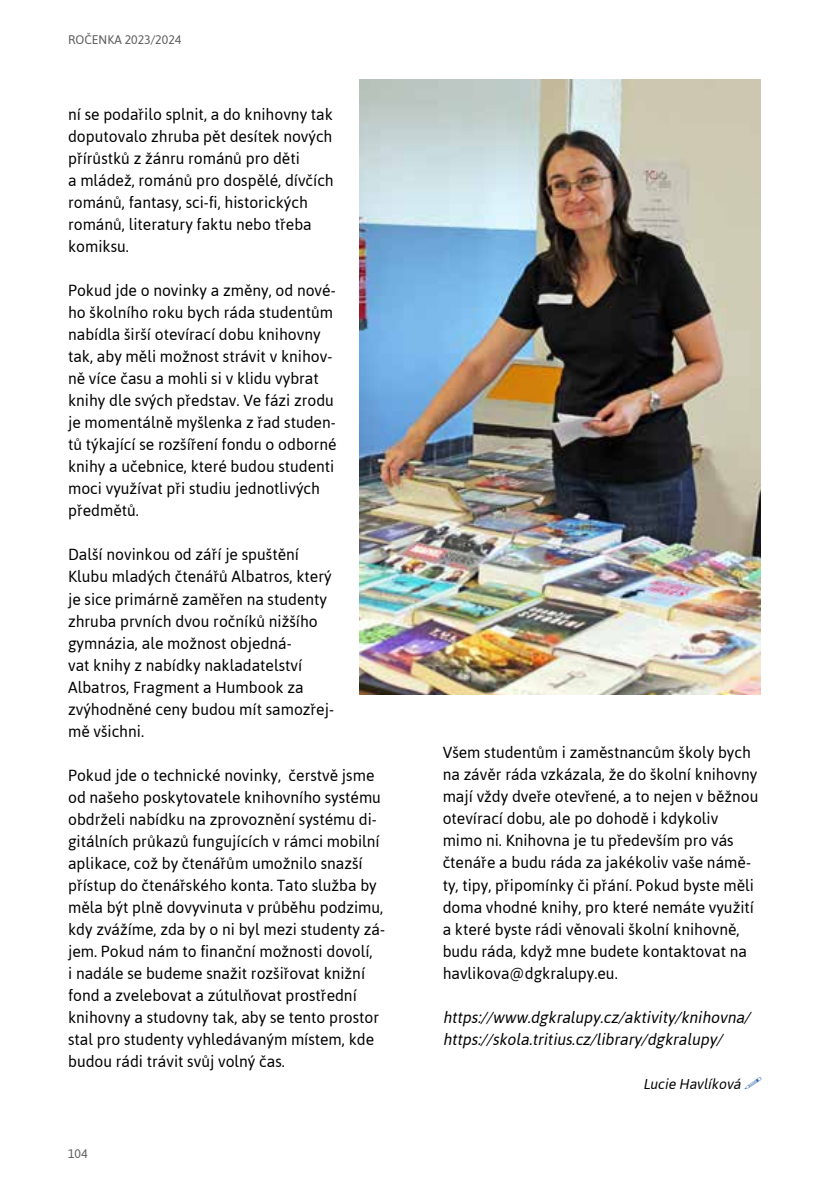
<style>
.page{position:relative;width:840px;height:1191px;background:#fff}
.page>*{position:absolute;margin:0;border:0;box-sizing:border-box;transform-origin:0 0}
.t1{font:18px/22px "Jaldi";color:#000}
.t2{font:italic 18px/22px "Jaldi";color:#000}
.t3{font:italic 16px "Jaldi";color:#000}
.t4{font:14px "Jaldi";color:#58595b}
</style>
<div class="page">
<img style="left:359px;top:79px;width:401px;height:616px">
<p class="t4" style="left:68px;top:28px;width:115px">ROČENKA 2023/2024</p>
<p class="t1" style="left:68px;top:103px;width:267px">ní se podařilo splnit, a do knihovny tak doputovalo zhruba pět desítek nových přírůstků z žánru románů pro děti<br>a mládež, románů pro dospělé, dívčích románů, fantasy, sci-fi, historických románů, literatury faktu nebo třeba komiksu.</p>
<p class="t1" style="left:68px;top:279px;width:270px">Pokud jde o novinky a změny, od nové&shy;ho školního roku bych ráda studentům nabídla širší otevírací dobu knihovny tak, aby měli možnost strávit v knihov&shy;ně více času a mohli si v klidu vybrat knihy dle svých představ. Ve fázi zrodu je momentálně myšlenka z řad studen&shy;tů týkající se rozšíření fondu o odborné knihy a učebnice, které budou studenti moci využívat při studiu jednotlivých předmětů.</p>
<p class="t1" style="left:68px;top:543px;width:267px">Další novinkou od září je spuštění<br>Klubu mladých čtenářů Albatros, který je sice primárně zaměřen na studenty zhruba prvních dvou ročníků nižšího gymnázia, ale možnost objedná-<br>vat knihy z nabídky nakladatelství<br>Albatros, Fragment a Humbook za zvýhodněné ceny budou mít samozřej&shy;mě všichni.</p>
<p class="t1" style="left:68px;top:763px;width:318px">Pokud jde o technické novinky, čerstvě jsme od našeho poskytovatele knihovního systému obdrželi nabídku na zprovoznění systému di&shy;gitálních průkazů fungujících v rámci mobilní aplikace, což by čtenářům umožnilo snazší přístup do čtenářského konta. Tato služba by měla být plně dovyvinuta v průběhu podzimu, kdy zvážíme, zda by o ni byl mezi studenty zá&shy;jem. Pokud nám to finanční možnosti dovolí,<br>i nadále se budeme snažit rozšiřovat knižní fond a zvelebovat a zútulňovat prostřední knihovny a studovny tak, aby se tento prostor stal pro studenty vyhledávaným místem, kde budou rádi trávit svůj volný čas.</p>
<p class="t4" style="left:68px;top:1141px;width:21px">104</p>
<p class="t1" style="left:442px;top:741px;width:317px">Všem studentům i zaměstnancům školy bych na závěr ráda vzkázala, že do školní knihovny mají vždy dveře otevřené, a to nejen v běžnou otevírací dobu, ale po dohodě i kdykoliv mimo ni. Knihovna je tu především pro vás čtenáře a budu ráda za jakékoliv vaše námě&shy;ty, tipy, připomínky či přání. Pokud byste měli doma vhodné knihy, pro které nemáte využití a které byste rádi věnovali školní knihovně, budu ráda, když mne budete kontaktovat na havlikova@dgkralupy.eu.</p>
<p class="t2" style="left:442px;top:1005px;width:314px">https://www.dgkralupy.cz/aktivity/knihovna/ https://skola.tritius.cz/library/dgkralupy/</p>
<p class="t3" style="left:642px;top:1070px;width:103px">LucieHavlíková</p>
</div>
